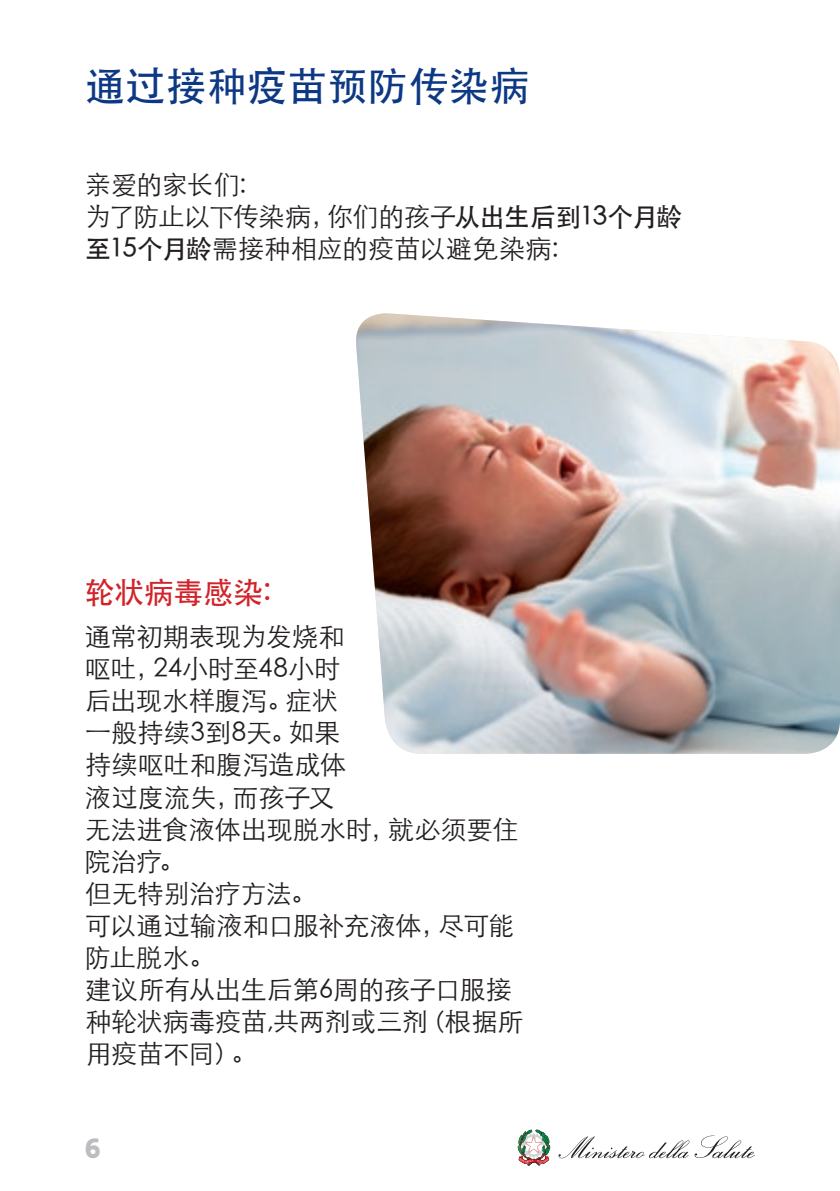
<style>
.page{position:relative;width:840px;height:1191px;background:#fff}
.page>*{position:absolute;margin:0;border:0;box-sizing:border-box;transform-origin:0 0}
.t1{font:500 40px "ST Heiti SC";letter-spacing:.01em;color:#0d3884}
.t2{font:500 30px "ST Heiti SC";letter-spacing:-.01em;color:#d1232a}
.t3{font:28px "Block BE";color:#bcbdc0}
.t4{font:300 26px/32px "ST Heiti SC";color:#231f20}
.s1{font-weight:500}
</style>
<div class="page">
<img style="left:356px;top:313px;width:483px;height:441px">
<svg style="left:517px;top:1129px;width:33px;height:36px"></svg>
<svg style="left:558px;top:1135px;width:196px;height:23px"></svg>
<h1 class="t1" style="left:85px;top:64px;width:446px">通过接种疫苗预防传染病</h1>
<p class="t4" style="left:85px;top:165px;width:598px">亲爱的家长们:<br>为了防止以下传染病，你们的孩子<span class="s1">从出生后到13个月龄至15个月龄</span>需接种相应的疫苗以避免染病:</p>
<p class="t2" style="left:85px;top:576px;width:187px">轮状病毒感染:</p>
<p class="t4" style="left:85px;top:618px;width:439px">通常初期表现为发烧和<br>呕吐，24小时至48小时<br>后出现水样腹泻。症状<br>一般持续3到8天。如果<br>持续呕吐和腹泻造成体<br>液过度流失，而孩子又<br>无法进食液体出现脱水时，就必须要住院治疗。<br>但无特别治疗方法。<br>可以通过输液和口服补充液体，尽可能防止脱水。<br>建议所有从出生后第6周的孩子口服接种轮状病毒疫苗,共两剂或三剂（根据所用疫苗不同）。</p>
<p class="t3" style="left:85px;top:1132px;width:17px">6</p>
</div>
